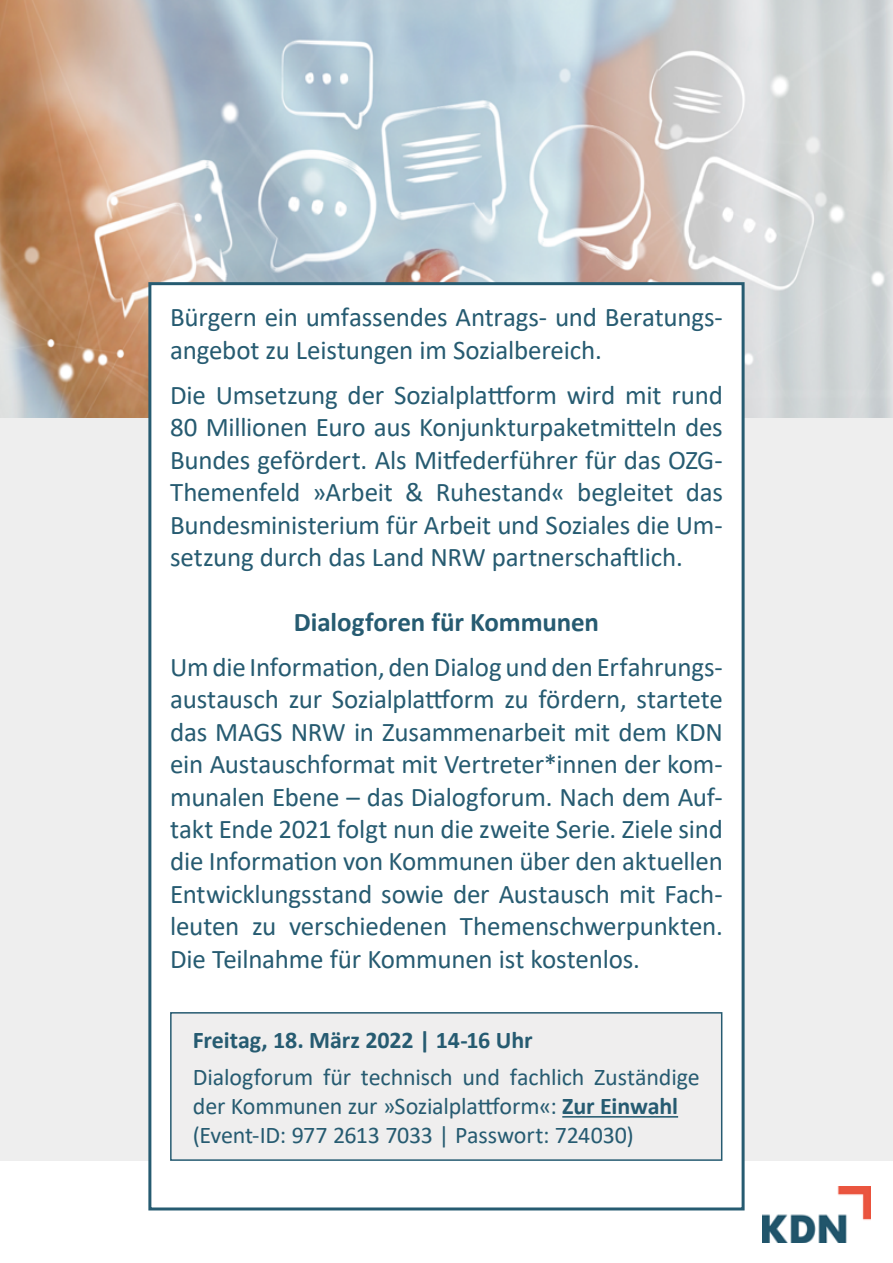
<style>
.page{position:relative;width:893px;height:1263px;background:#fff}
.page>*{position:absolute;margin:0;border:0;box-sizing:border-box;transform-origin:0 0}
.t1{font:27px/32.4px "Calibri";letter-spacing:-.01em;color:#265b71;text-align:justify}
.t2{font:700 27px "Calibri";letter-spacing:-.005em;color:#265b71}
.t3{font:24px/28.8px "Calibri";letter-spacing:-.01em;color:#265b71}
.t4{font:700 24px "Calibri";letter-spacing:-.005em;color:#265b71}
.s1{font-weight:700}
</style>
<div class="page">
<div style="left:0;top:418px;width:893px;height:743px;background:#eee"></div>
<img style="left:0;top:0;width:893px;height:418px">
<img style="left:762px;top:1186px;width:109px;height:57px">
<div style="left:148px;top:282px;width:597px;height:928px;background:#fff;border:3px solid #265b71"></div>
<div style="left:171px;top:1013px;width:551px;height:147px;background:#efeeee"></div>
<hr style="left:562px;top:1116px;width:116px;height:1px;background:#265b71">
<div style="left:170px;top:1012px;width:552px;height:149px;border:2px solid #265b71"></div>
<p class="t1" style="left:170px;top:301px;width:554px">Bürgern ein umfassendes Antrags- und Beratungs&shy;angebot zu Leistungen im Sozialbereich.</p>
<p class="t1" style="left:170px;top:378px;width:554px">Die Umsetzung der Sozialplattform wird mit rund 80 Millionen Euro aus Konjunkturpaketmitteln des Bundes gefördert. Als Mitfederführer für das OZG-Themenfeld »Arbeit &amp; Ruhestand« begleitet das Bundesministerium für Arbeit und Soziales die Um&shy;setzung durch das Land NRW partnerschaftlich.</p>
<p class="t2" style="left:294px;top:603px;width:307px">Dialogforen für Kommunen</p>
<p class="t1" style="left:170px;top:650px;width:554px">Um die Information, den Dialog und den Erfahrungs&shy;austausch zur Sozialplattform zu fördern, startete das MAGS NRW in Zusammenarbeit mit dem KDN ein Austauschformat mit Vertreter*innen der kom&shy;munalen Ebene – das Dialogforum. Nach dem Auf&shy;takt Ende 2021 folgt nun die zweite Serie. Ziele sind die Information von Kommunen über den aktuellen Entwicklungsstand sowie der Austausch mit Fach&shy;leuten zu verschiedenen Themenschwerpunkten.<br>Die Teilnahme für Kommunen ist kostenlos.</p>
<p class="t4" style="left:193px;top:1023px;width:341px">Freitag, 18. März 2022 | 14-16 Uhr</p>
<p class="t3" style="left:193px;top:1062px;width:508px">Dialogforum für technisch und fachlich Zuständige der Kommunen zur »Sozialplattform«: <span class="s1">Zur Einwahl </span>(Event-ID: 977 2613 7033 | Passwort: 724030)</p>
</div>
